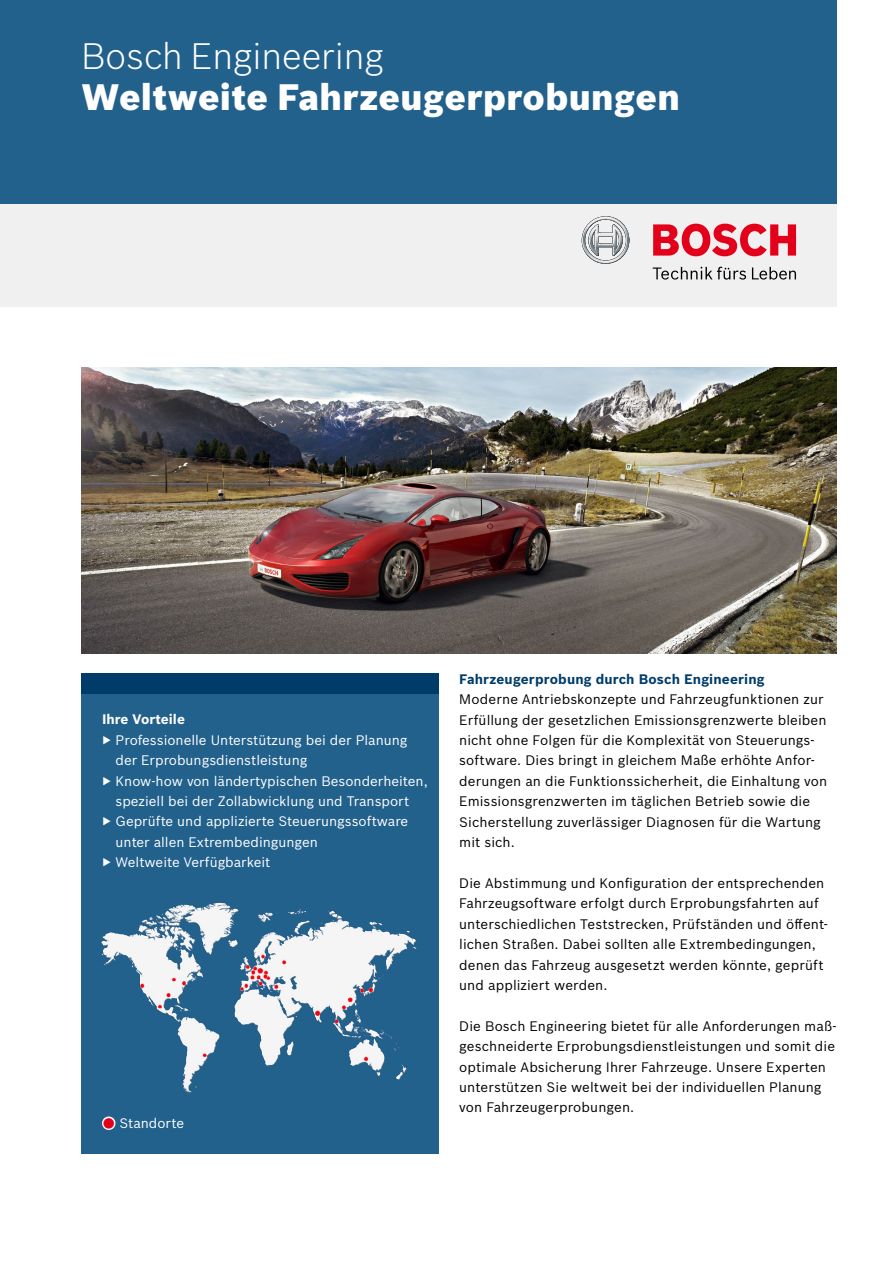
<style>
.page{position:relative;width:893px;height:1263px;background:#fff}
.page>*{position:absolute;margin:0;border:0;box-sizing:border-box;transform-origin:0 0}
.t1{font:900 36px "Bosch Sans";letter-spacing:.01em;color:#fff}
.t2{font:300 36px "Bosch Sans";color:#fff}
.t3{font:13.5px/20.4px "Bosch Sans";letter-spacing:.01em;color:#000}
.t4{font:13.5px "Bosch Sans";color:#fff}
.t5{font:700 13.5px "Bosch Sans";letter-spacing:.01em;color:#003c6a}
.t6{font:700 13.5px "Bosch Sans";color:#fff}
.s1{color:#e2001a}
</style>
<div class="page">
<div style="left:0;top:0;width:837px;height:204px;background:#23618d"></div>
<div style="left:0;top:204px;width:837px;height:102px;background:#f0f0f1"></div>
<svg style="left:582px;top:216px;width:47px;height:48px"></svg>
<svg style="left:653px;top:267px;width:93px;height:13px"></svg>
<svg style="left:752px;top:267px;width:44px;height:13px"></svg>
<svg style="left:653px;top:224px;width:143px;height:32px"></svg>
<img style="left:82px;top:367px;width:755px;height:286px">
<div style="left:82px;top:694px;width:357px;height:459px;background:#23618d"></div>
<div style="left:82px;top:674px;width:357px;height:20px;background:#003c6a"></div>
<img style="left:81px;top:878px;width:336px;height:252px">
<h1 class="t2" style="left:82px;top:31px;width:303px">Bosch Engineering</h1>
<h1 class="t1" style="left:82px;top:69px;width:600px">Weltweite Fahrzeugerprobungen</h1>
<p class="t6" style="left:102px;top:709px;width:84px">Ihre Vorteile</p>
<p class="t4" style="left:102px;top:730px;width:307px">▶ Professionelle Unterstützung bei der Planung</p>
<p class="t4" style="left:116px;top:750px;width:193px">der Erprobungsdienstleistung</p>
<p class="t4" style="left:102px;top:771px;width:327px">▶ Know-how von ländertypischen Besonderheiten,</p>
<p class="t4" style="left:116px;top:791px;width:295px">speziell bei der Zollabwicklung und Transport</p>
<p class="t4" style="left:102px;top:811px;width:308px">▶ Geprüfte und applizierte Steuerungssoftware</p>
<p class="t4" style="left:116px;top:832px;width:204px">unter allen Extrembedingungen</p>
<p class="t4" style="left:102px;top:852px;width:170px">▶ Weltweite Verfügbarkeit</p>
<p class="t4" style="left:102px;top:1113px;width:84px"><span class="s1">●</span> Standorte</p>
<p class="t5" style="left:459px;top:669px;width:307px">Fahrzeugerprobung durch Bosch Engineering</p>
<p class="t3" style="left:459px;top:688px;width:369px">Moderne Antriebskonzepte und Fahrzeugfunktionen zur Erfüllung der gesetzlichen Emissionsgrenzwerte bleiben nicht ohne Folgen für die Komplexität von Steuerungs&shy;software. Dies bringt in gleichem Maße erhöhte Anfor&shy;derungen an die Funktionssicherheit, die Einhaltung von Emissionsgrenzwerten im täglichen Betrieb sowie die Sicherstellung zuverlässiger Diagnosen für die Wartung mit sich.</p>
<p class="t3" style="left:459px;top:872px;width:370px">Die Abstimmung und Konfiguration der entsprechenden Fahrzeugsoftware erfolgt durch Erprobungsfahrten auf unterschiedlichen Teststrecken, Prüfständen und öffent&shy;lichen Straßen. Dabei sollten alle Extrembedingungen, denen das Fahrzeug ausgesetzt werden könnte, geprüft und appliziert werden.</p>
<p class="t3" style="left:459px;top:1015px;width:379px">Die Bosch Engineering bietet für alle Anforderungen maß&shy;geschneiderte Erprobungsdienstleistungen und somit die optimale Absicherung Ihrer Fahrzeuge. Unsere Experten unterstützen Sie weltweit bei der individuellen Planung von Fahrzeugerprobungen.</p>
</div>
